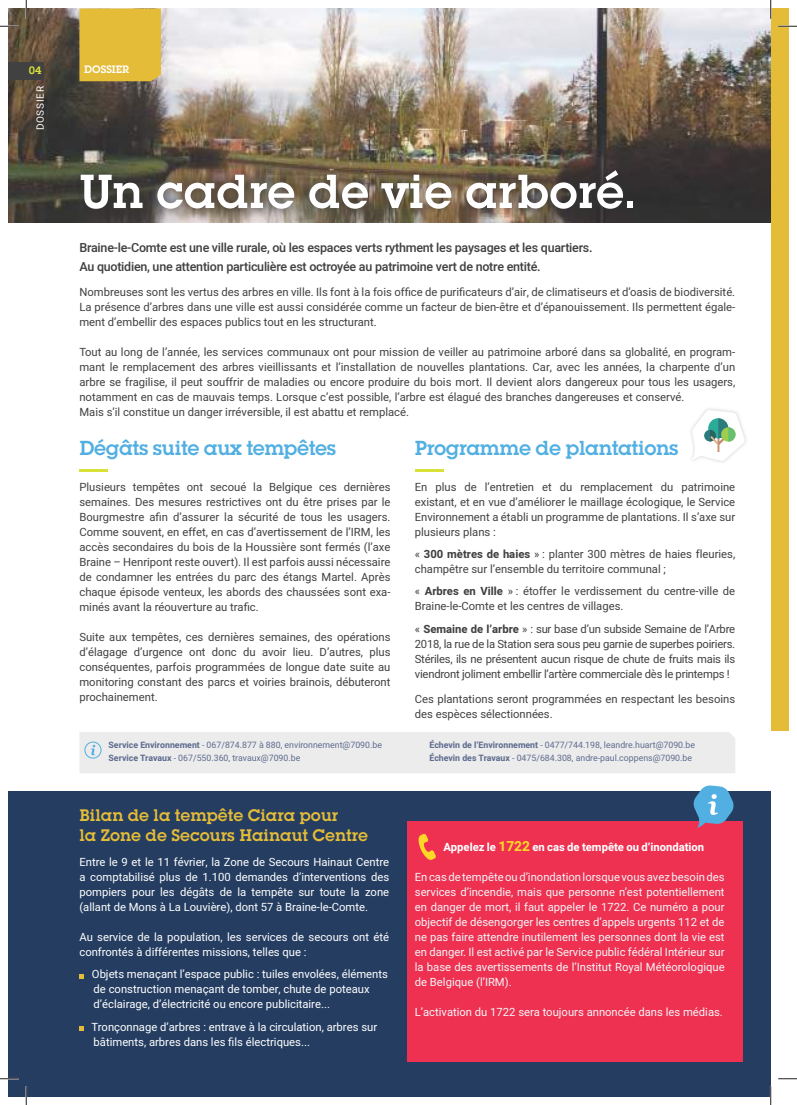
<style>
.page{position:relative;width:797px;height:1105px;background:#fff}
.page>*{position:absolute;margin:0;border:0;box-sizing:border-box;transform-origin:0 0}
.t1{font:50px "squareserifbold";color:#fff}
.t2{font:21.25px "squareserifbold";letter-spacing:-.02em;color:#51afe2}
.t3{font:17.5px/20px "squareserifbold";color:#e4bc37}
.t4{font:500 12.5px/18.8px "Heebo";letter-spacing:-.02em;color:#424142}
.t5{font:11.25px/15px "Heebo";color:#424142;text-align:justify}
.t6{font:11.25px/15px "Heebo";color:#fff}
.t7{font:11.25px/15px "Heebo";color:#f4f5f8;text-align:justify}
.t8{font:700 11.25px "Heebo";color:#fff}
.t9{font:11.25px "squareserifbold";color:#fff}
.t10{font:11.25px "squareserifbold";color:#d9e136}
.t11{font:10px "Heebo";letter-spacing:.07em;color:#fff}
.t12{font:8.75px/12.5px "Heebo";color:#5e6c8f}
.s1{font-weight:700}
.s2{font-size:13.75px;color:#fed826}
</style>
<div class="page">
<div style="left:770px;top:9px;width:18px;height:722px;background:#e4bc37"></div>
<div style="left:9px;top:791px;width:761px;height:305px;background:#253d61"></div>
<div style="left:407px;top:821px;width:335px;height:240px;background:#ee3151"></div>
<img style="left:9px;top:9px;width:761px;height:214px">
<div style="left:72px;top:162px;width:570px;height:56px;background:#373535;opacity:.75"></div>
<div style="left:79px;top:9px;width:82px;height:72px;background:#e4bc37"></div>
<hr style="left:79px;top:469px;width:29px;height:3px;background:#d9e136">
<hr style="left:415px;top:469px;width:28px;height:3px;background:#d9e136">
<svg style="left:79px;top:974px;width:5px;height:4px"></svg>
<svg style="left:79px;top:1026px;width:5px;height:4px"></svg>
<div style="left:79px;top:732px;width:656px;height:41px;background:#ececec"></div>
<svg style="left:691px;top:410px;width:54px;height:51px"></svg>
<svg style="left:693px;top:785px;width:41px;height:43px"></svg>
<svg style="left:418px;top:834px;width:18px;height:26px"></svg>
<div style="left:9px;top:62px;width:35px;height:18px;background:#424142"></div>
<svg style="left:0;top:25px;width:19px;height:2px"></svg>
<svg style="left:778px;top:25px;width:19px;height:2px"></svg>
<svg style="left:0;top:1078px;width:19px;height:1px"></svg>
<svg style="left:778px;top:1078px;width:19px;height:1px"></svg>
<svg style="left:25px;top:0;width:2px;height:19px"></svg>
<svg style="left:25px;top:1086px;width:2px;height:19px"></svg>
<svg style="left:770px;top:0;width:1px;height:19px"></svg>
<svg style="left:770px;top:1086px;width:1px;height:19px"></svg>
<p class="t10" style="left:29px;top:64px;width:14px">04</p>
<p class="t11" style="left:33px;top:130px;width:46px;rotate:-90deg">DOSSIER</p>
<p class="t9" style="left:84px;top:63px;width:47px">DOSSIER</p>
<h1 class="t1" style="left:79px;top:162px;width:557px">Un cadre de vie arboré.</h1>
<p class="t4" style="left:79px;top:238px;width:514px">Braine-le-Comte est une ville rurale, où les espaces verts rythment les paysages et les quartiers.<br>Au quotidien, une attention particulière est octroyée au patrimoine vert de notre entité.</p>
<p class="t5" style="left:79px;top:285px;width:657px">Nombreuses sont les vertus des arbres en ville. Ils font à la fois office de purificateurs d’air, de climatiseurs et d’oasis de biodiversité.<br>La présence d’arbres dans une ville est aussi considérée comme un facteur de bien-être et d’épanouissement. Ils permettent égale&shy;ment d’embellir des espaces publics tout en les structurant.</p>
<p class="t5" style="left:79px;top:345px;width:657px;text-align:left">Tout au long de l’année, les services communaux ont pour mission de veiller au patrimoine arboré dans sa globalité, en program&shy;mant le remplacement des arbres vieillissants et l’installation de nouvelles plantations. Car, avec les années, la charpente d’un arbre se fragilise, il peut souffrir de maladies ou encore produire du bois mort. Il devient alors dangereux pour tous les usagers, notamment en cas de mauvais temps. Lorsque c’est possible, l’arbre est élagué des branches dangereuses et conservé.<br>Mais s’il constitue un danger irréversible, il est abattu et remplacé.</p>
<h2 class="t2" style="left:79px;top:435px;width:258px">Dégâts suite aux tempêtes</h2>
<h2 class="t2" style="left:415px;top:435px;width:265px">Programme de plantations</h2>
<p class="t5" style="left:79px;top:480px;width:312px">Plusieurs tempêtes ont secoué la Belgique ces dernières semaines. Des mesures restrictives ont du être prises par le Bourgmestre afin d’assurer la sécurité de tous les usagers.<br>Comme souvent, en effet, en cas d’avertissement de l’IRM, les accès secondaires du bois de la Houssière sont fermés (l’axe Braine – Henripont reste ouvert). Il est parfois aussi nécessaire de condamner les entrées du parc des étangs Martel. Après chaque épisode venteux, les abords des chaussées sont exa&shy;minés avant la réouverture au trafic.</p>
<p class="t5" style="left:79px;top:630px;width:312px">Suite aux tempêtes, ces dernières semaines, des opérations d’élagage d’urgence ont donc du avoir lieu. D’autres, plus conséquentes, parfois programmées de longue date suite au monitoring constant des parcs et voiries brainois, débuteront prochainement.</p>
<p class="t5" style="left:415px;top:480px;width:322px">En plus de l’entretien et du remplacement du patrimoine existant, et en vue d’améliorer le maillage écologique, le Service Environnement a établi un programme de plantations. Il s’axe sur plusieurs plans :</p>
<p class="t5" style="left:415px;top:547px;width:322px">« <span class="s1">300 mètres de haies</span> » : planter 300 mètres de haies fleuries, champêtre sur l’ensemble du territoire communal ;</p>
<p class="t5" style="left:415px;top:584px;width:322px">« <span class="s1">Arbres en Ville</span> » : étoffer le verdissement du centre-ville de<br>Braine-le-Comte et les centres de villages.</p>
<p class="t5" style="left:415px;top:621px;width:322px">« <span class="s1">Semaine de l’arbre</span> » : sur base d’un subside Semaine de l’Arbre 2018, la rue de la Station sera sous peu garnie de superbes poiriers.<br>Stériles, ils ne présentent aucun risque de chute de fruits mais ils viendront joliment embellir l’artère commerciale dès le printemps !</p>
<p class="t5" style="left:415px;top:692px;width:322px">Ces plantations seront programmées en respectant les besoins des espèces sélectionnées.</p>
<p class="t12" style="left:108px;top:739px;width:275px"><span class="s1">Service Environnement</span> - 067/874.877 à 880, environnement@7090.be<br><span class="s1">Service Travaux</span> - 067/550.360, travaux@7090.be</p>
<p class="t12" style="left:429px;top:739px;width:267px"><span class="s1">Échevin de l’Environnement</span> - 0477/744.198, leandre.huart@7090.be<br><span class="s1">Échevin des Travaux</span> - 0475/684.308, andre-paul.coppens@7090.be</p>
<h3 class="t3" style="left:79px;top:805px;width:290px">Bilan de la tempête Ciara pour<br>la Zone de Secours Hainaut Centre</h3>
<p class="t6" style="left:79px;top:855px;width:311px;text-align:justify">Entre le 9 et le 11 février, la Zone de Secours Hainaut Centre a comptabilisé plus de 1.100 demandes d’interventions des pompiers pour les dégâts de la tempête sur toute la zone (allant de Mons à La Louvière), dont 57 à Braine-le-Comte.</p>
<p class="t6" style="left:79px;top:930px;width:311px">Au service de la population, les services de secours ont été confrontés à différentes missions, telles que :</p>
<p class="t6" style="left:92px;top:967px;width:297px">Objets menaçant l’espace public : tuiles envolées, éléments de construction menaçant de tomber, chute de poteaux d’éclairage, d’électricité ou encore publicitaire...</p>
<p class="t6" style="left:92px;top:1019px;width:287px">Tronçonnage d’arbres : entrave à la circulation, arbres sur bâtiments, arbres dans les fils électriques...</p>
<p class="t8" style="left:443px;top:839px;width:262px">Appelez le <span class="s2">1722</span> en cas de tempête ou d’inondation</p>
<p class="t7" style="left:415px;top:870px;width:311px">En cas de tempête ou d’inondation lorsque vous avez besoin des services d’incendie, mais que personne n’est potentiellement en danger de mort, il faut appeler le 1722. Ce numéro a pour objectif de désengorger les centres d’appels urgents 112 et de ne pas faire attendre inutilement les personnes dont la vie est en danger. Il est activé par le Service public fédéral Intérieur sur la base des avertissements de l’Institut Royal Météorologique de Belgique (l’IRM).</p>
<p class="t7" style="left:415px;top:1005px;width:309px">L’activation du 1722 sera toujours annoncée dans les médias.</p>
</div>
